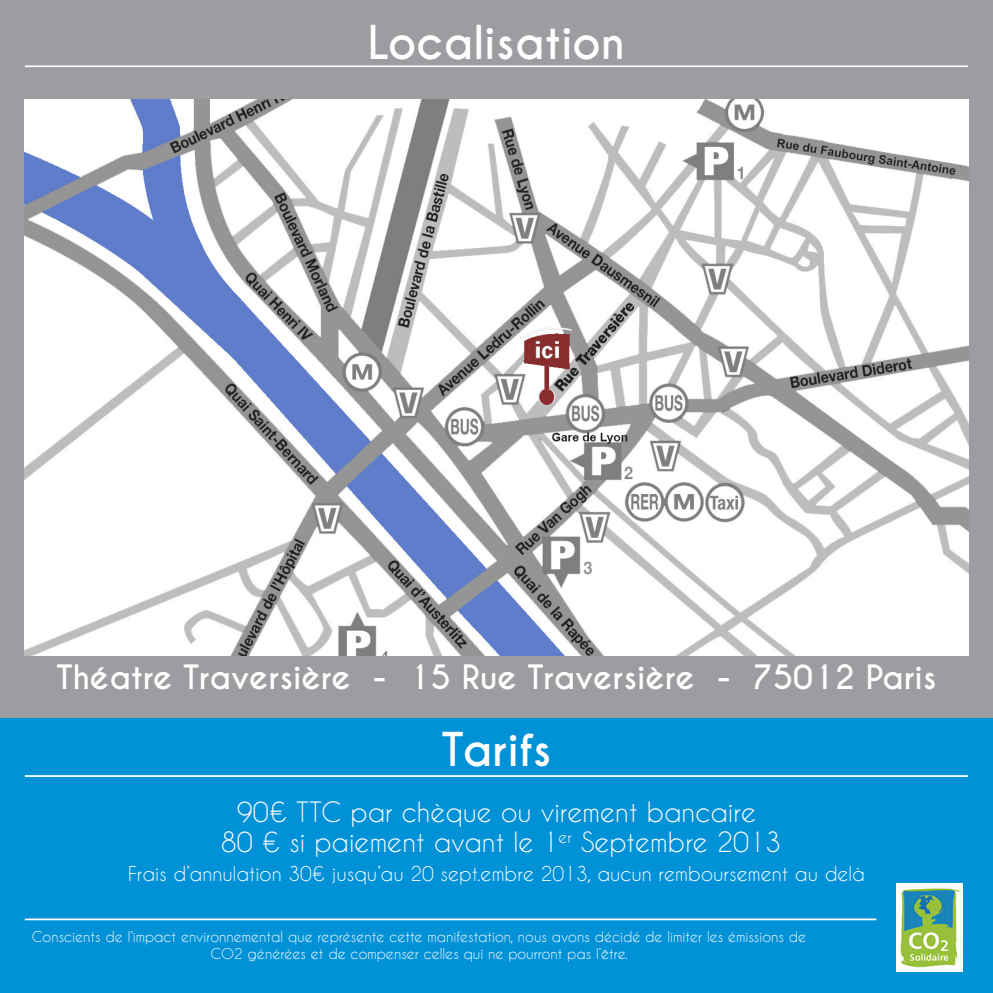
<style>
.page{position:relative;width:993px;height:993px;background:#fff}
.page>*{position:absolute;margin:0;border:0;box-sizing:border-box;transform-origin:0 0}
.t1{font:700 43.75px "Caviar Dreams";color:#fff}
.t2{font:700 31.5px "Caviar Dreams";color:#fff}
.t3{font:26.25px "Caviar Dreams";color:#fff}
.t4{font:19.25px "Caviar Dreams";color:#fff}
.t5{font:14px/16.8px "Caviar Dreams";color:#fff;text-align:center}
</style>
<div class="page">
<div style="left:0;top:717px;width:992px;height:275px;background:#0091d6"></div>
<div style="left:0;top:0;width:992px;height:717px;background:#9b9da0"></div>
<img style="left:25px;top:99px;width:942px;height:556px">
<hr style="left:25px;top:65px;width:942px;height:2px;background:#fff">
<hr style="left:25px;top:775px;width:942px;height:1px;background:#fff">
<hr style="left:25px;top:918px;width:851px;height:1px;background:#fff">
<img style="left:896px;top:883px;width:65px;height:88px">
<p class="t1" style="left:368px;top:16px;width:258px">Localisation</p>
<p class="t2" style="left:56px;top:657px;width:881px">Théatre Traversière - 15 Rue Traversière - 75012 Paris</p>
<p class="t1" style="left:441px;top:722px;width:111px">Tarifs</p>
<p class="t3" style="left:237px;top:795px;width:520px">90€ TTC par chèque ou virement bancaire</p>
<p class="t3" style="left:221px;top:825px;width:562px">80 € si paiement avant le 1<sup>er</sup> Septembre 2013</p>
<p class="t4" style="left:128px;top:862px;width:738px">Frais d’annulation 30€ jusqu’au 20 sept.embre 2013, aucun remboursement au delà</p>
<p class="t5" style="left:32px;top:928px;width:775px">Conscients de l’impact environnemental que représente cette manifestation, nous avons décidé de limiter les émissions de<br>CO2 générées et de compenser celles qui ne pourront pas l’être.</p>
</div>
